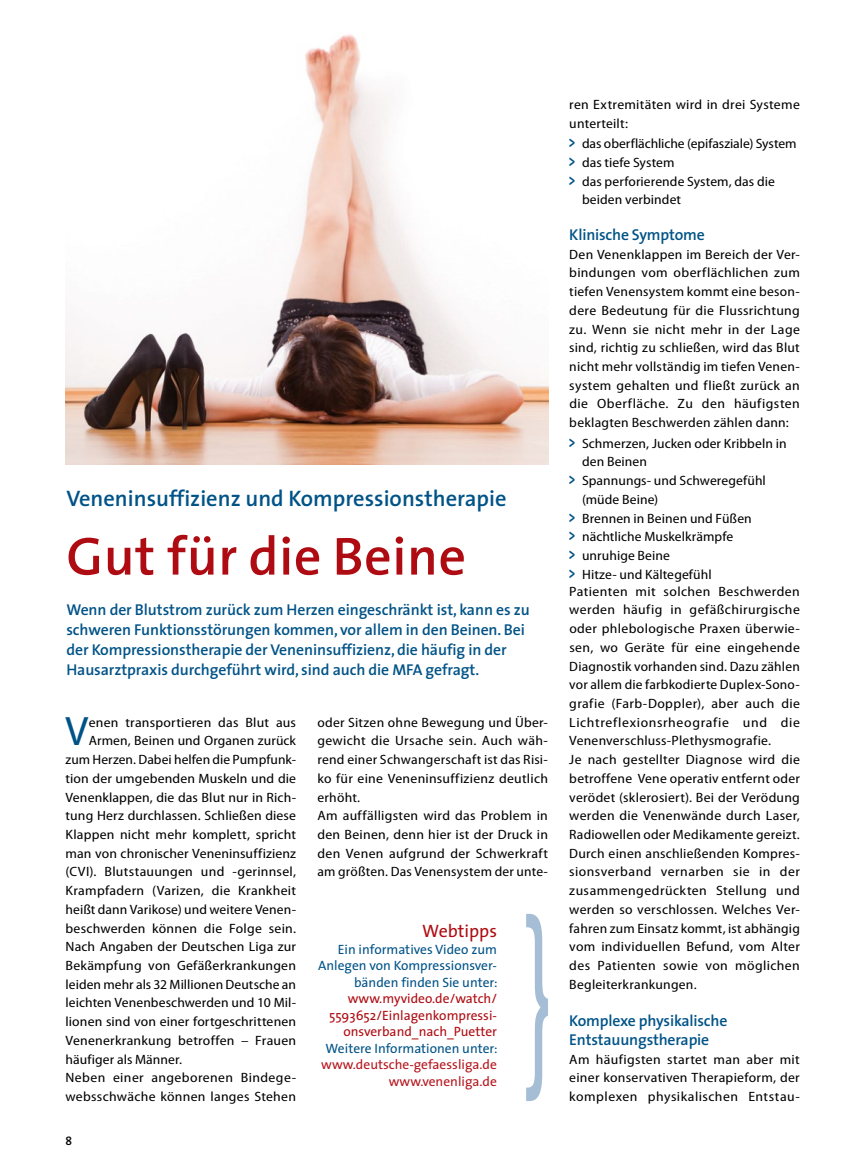
<style>
.page{position:relative;width:851px;height:1170px;background:#fff}
.page>*{position:absolute;margin:0;border:0;box-sizing:border-box;transform-origin:0 0}
.t1{font:600 54px "The Sans";letter-spacing:.01em;color:#ae0c12}
.t2{font:semi-condensed 41.25px "Myriad Pro";color:#005387;scale:1.1 1}
.t3{font:600 22.5px "The Sans";color:#005387}
.t4{font:18px "The Sans";color:#ae0c12}
.t5{font:600 15.75px/20.2px "The Sans";letter-spacing:-.005em;color:#005387}
.t6{font:semi-condensed 13.5px/18.8px "Myriad Pro";letter-spacing:.015em;color:#000;scale:1.11 1}
.t7{font:semi-condensed 13.5px/18.8px "Myriad Pro";letter-spacing:.015em;color:#000;scale:1.1 1}
.t8{font:13.5px/16.5px "The Sans";color:#005387;text-align:right}
.t9{font:13.5px/16.5px "The Sans";color:#ae0c12;text-align:right}
.t10{font:semi-condensed 13.5px "Myriad Pro";letter-spacing:.015em;color:#000;scale:1.09 1}
.t11{font:13.5px/16.5px "The Sans";color:#b5161d;text-align:right}
.t12{font:semi-condensed 13.5px "Myriad Pro";letter-spacing:-.005em;color:#000;scale:1.1 1}
.t13{font:600 12px "The Sans";color:#000}
.s1{font-family:"VAG Rounded";font-weight:700;font-stretch:normal;font-size:16.5px;color:#005387}
</style>
<div class="page">
<img style="left:65px;top:34px;width:483px;height:430px">
<svg style="left:526px;top:913px;width:22px;height:187px"></svg>
<h3 class="t3" style="left:66px;top:483px;width:441px">Veneninsuffizienz und Kompressionstherapie</h3>
<h1 class="t1" style="left:66px;top:521px;width:401px">Gut für die Beine</h1>
<p class="t5" style="left:66px;top:599px;width:465px">Wenn der Blutstrom zurück zum Herzen eingeschränkt ist, kann es zu schweren Funktionsstörungen kommen, vor allem in den Beinen. Bei der Kompressionstherapie der Veneninsuffizienz, die häufig in der Hausarztpraxis durchgeführt wird, sind auch die MFA gefragt.</p>
<p class="t7" style="left:317px;top:713px;width:211px">oder Sitzen ohne Bewegung und Über&shy;gewicht die Ursache sein. Auch wäh&shy;rend einer Schwangerschaft ist das Risi&shy;ko für eine Veneninsuffizienz deutlich erhöht.<br>Am auffälligsten wird das Problem in den Beinen, denn hier ist der Druck in den Venen aufgrund der Schwerkraft am größten. Das Venensystem der unte-</p>
<h2 class="t2" style="left:65px;top:709px;width:23px">V</h2>
<p class="t6" style="left:89px;top:713px;width:188px">enen transportieren das Blut aus</p>
<p class="t7" style="left:89px;top:731px;width:190px">Armen, Beinen und Organen zurück</p>
<p class="t10" style="left:65px;top:752px;width:213px">zum Herzen. Dabei helfen die Pumpfunk-</p>
<p class="t6" style="left:65px;top:769px;width:209px">tion der umgebenden Muskeln und die</p>
<p class="t6" style="left:65px;top:787px;width:209px">Venenklappen, die das Blut nur in Rich-</p>
<p class="t6" style="left:65px;top:806px;width:209px">tung Herz durchlassen. Schließen diese</p>
<p class="t6" style="left:65px;top:825px;width:209px">Klappen nicht mehr komplett, spricht</p>
<p class="t6" style="left:65px;top:844px;width:209px">man von chronischer Veneninsuffizienz</p>
<p class="t6" style="left:65px;top:862px;width:209px">(CVI). Blutstauungen und -gerinnsel,</p>
<p class="t6" style="left:65px;top:881px;width:209px">Krampfadern (Varizen, die Krankheit</p>
<p class="t7" style="left:65px;top:900px;width:211px">heißt dann Varikose) und weitere Venen-</p>
<p class="t6" style="left:65px;top:918px;width:209px">beschwerden können die Folge sein.</p>
<p class="t6" style="left:65px;top:937px;width:209px">Nach Angaben der Deutschen Liga zur</p>
<p class="t6" style="left:65px;top:956px;width:209px">Bekämpfung von Gefäßerkrankungen</p>
<p class="t10" style="left:65px;top:976px;width:213px">leiden mehr als 32 Millionen Deutsche an</p>
<p class="t7" style="left:65px;top:993px;width:211px">leichten Venenbeschwerden und 10 Mil-</p>
<p class="t6" style="left:65px;top:1012px;width:209px">lionen sind von einer fortgeschrittenen</p>
<p class="t6" style="left:65px;top:1031px;width:209px">Venenerkrankung betroffen – Frauen</p>
<p class="t7" style="left:65px;top:1049px;width:107px">häufiger als Männer.</p>
<p class="t6" style="left:65px;top:1068px;width:209px">Neben einer angeborenen Bindege-</p>
<p class="t6" style="left:65px;top:1087px;width:209px">websschwäche können langes Stehen</p>
<h3 class="t4" style="left:422px;top:919px;width:76px">Webtipps</h3>
<p class="t8" style="left:318px;top:940px;width:181px">Ein informatives Video zum<br>Anlegen von Kompressionsver&shy;bänden finden Sie unter:</p>
<p class="t9" style="left:329px;top:990px;width:169px">www.myvideo.de/watch/<br>5593652/Einlagenkompressi&shy;onsverband_nach_Puetter</p>
<p class="t8" style="left:325px;top:1039px;width:173px">Weitere Informationen unter:</p>
<p class="t11" style="left:321px;top:1056px;width:177px">www.deutsche-gefaessliga.de www.venenliga.de</p>
<p class="t13" style="left:65px;top:1133px;width:8px">8</p>
<p class="t6" style="left:569px;top:95px;width:209px">ren Extremitäten wird in drei Systeme unterteilt:</p>
<p class="t12" style="left:569px;top:136px;width:208px"><span class="s1">&gt;</span> das oberflächliche (epifasziale) System</p>
<p class="t7" style="left:569px;top:153px;width:97px"><span class="s1">&gt;</span> das tiefe System</p>
<p class="t7" style="left:569px;top:172px;width:188px"><span class="s1">&gt;</span> das perforierende System, das die</p>
<p class="t7" style="left:582px;top:191px;width:92px">beiden verbindet</p>
<p class="t5" style="left:569px;top:224px;width:137px">Klinische Symptome</p>
<p class="t7" style="left:569px;top:245px;width:211px;text-align:justify">Den Venenklappen im Bereich der Ver&shy;bindungen vom oberflächlichen zum tiefen Venensystem kommt eine beson&shy;dere Bedeutung für die Flussrichtung zu. Wenn sie nicht mehr in der Lage sind, richtig zu schließen, wird das Blut nicht mehr vollständig im tiefen Venen&shy;system gehalten und fließt zurück an die Oberfläche. Zu den häufigsten beklagten Beschwerden zählen dann:</p>
<p class="t7" style="left:569px;top:434px;width:199px"><span class="s1">&gt;</span> Schmerzen, Jucken oder Kribbeln in</p>
<p class="t7" style="left:582px;top:453px;width:61px">den Beinen</p>
<p class="t7" style="left:569px;top:471px;width:180px"><span class="s1">&gt;</span> Spannungs- und Schweregefühl</p>
<p class="t7" style="left:582px;top:490px;width:71px">(müde Beine)</p>
<p class="t7" style="left:569px;top:509px;width:167px"><span class="s1">&gt;</span> Brennen in Beinen und Füßen</p>
<p class="t7" style="left:569px;top:527px;width:151px"><span class="s1">&gt;</span> nächtliche Muskelkrämpfe</p>
<p class="t7" style="left:569px;top:546px;width:93px"><span class="s1">&gt;</span> unruhige Beine</p>
<p class="t7" style="left:569px;top:565px;width:131px"><span class="s1">&gt;</span> Hitze- und Kältegefühl</p>
<p class="t6" style="left:569px;top:582px;width:209px">Patienten mit solchen Beschwerden werden häufig in gefäßchirurgische oder phlebologische Praxen überwie&shy;sen, wo Geräte für eine eingehende Diagnostik vorhanden sind. Dazu zählen vor allem die farbkodierte Duplex-Sono&shy;grafie (Farb-Doppler), aber auch die Lichtreflexionsrheografie und die Venenverschluss-Plethysmografie.<br>Je nach gestellter Diagnose wird die betroffene Vene operativ entfernt oder verödet (sklerosiert). Bei der Verödung werden die Venenwände durch Laser, Radiowellen oder Medikamente gereizt.<br>Durch einen anschließenden Kompres&shy;sionsverband vernarben sie in der zusammengedrückten Stellung und werden so verschlossen. Welches Ver&shy;fahren zum Einsatz kommt, ist abhängig vom individuellen Befund, vom Alter des Patienten sowie von möglichen Begleiterkrankungen.</p>
<p class="t5" style="left:569px;top:1011px;width:160px;line-height:18.8px">Komplexe physikalische<br>Entstauungstherapie</p>
<p class="t6" style="left:569px;top:1049px;width:209px;text-align:justify">Am häufigsten startet man aber mit einer konservativen Therapieform, der komplexen physikalischen Entstau-</p>
</div>
